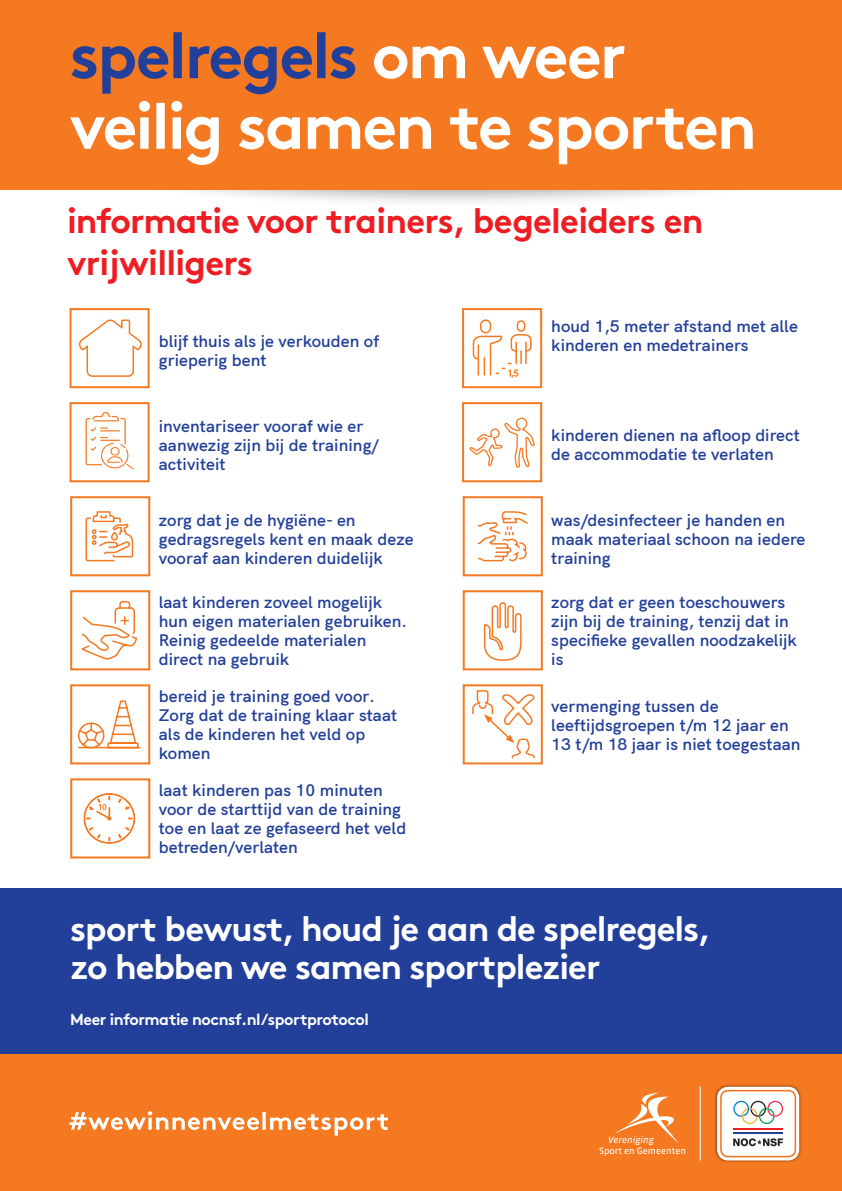
<style>
.page{position:relative;width:842px;height:1191px;background:#fff}
.page>*{position:absolute;margin:0;border:0;box-sizing:border-box;transform-origin:0 0}
.t1{font:700 35px/38px "Brown";letter-spacing:-.03em;color:#fff}
.t2{font:700 35px/42px "Brown";letter-spacing:-.02em;color:#ee1d23}
.t3{font:600 17px/19px "HK Grotesk";letter-spacing:.005em;color:#223f99}
.t4{font:700 16px "Brown";letter-spacing:-.03em;color:#fff}
.t5{font:9.5px "Vista Sans Reg";color:#fff}
.t6{font:italic 9.5px "Vista Sans Reg";color:#fff}
</style>
<div class="page">
<div style="left:0;top:1053px;width:842px;height:138px;background:#f47921"></div>
<div style="left:0;top:887px;width:842px;height:166px;background:#223f99"></div>
<svg style="left:70px;top:1111px;width:318px;height:24px"></svg>
<img style="left:714px;top:1084px;width:87px;height:77px">
<svg style="left:717px;top:1086px;width:82px;height:74px;background:#eadcd5"></svg>
<svg style="left:614px;top:1092px;width:65px;height:51px"></svg>
<hr style="left:700px;top:1086px;width:1px;height:74px;background:#fff">
<div style="left:56px;top:88px;width:785px;height:120px;background:#231f20;opacity:.45"></div>
<div style="left:0;top:0;width:842px;height:190px;background:#f47921"></div>
<svg style="left:528px;top:109px;width:225px;height:55px"></svg>
<svg style="left:239px;top:109px;width:271px;height:40px"></svg>
<svg style="left:70px;top:101px;width:149px;height:64px"></svg>
<svg style="left:374px;top:46px;width:251px;height:33px"></svg>
<svg style="left:71px;top:32px;width:284px;height:62px"></svg>
<div style="left:70px;top:308px;width:80px;height:80px;background:#fff;border:2px solid #f47921"></div>
<div style="left:70px;top:402px;width:80px;height:80px;background:#fff;border:2px solid #f47921"></div>
<div style="left:70px;top:496px;width:80px;height:80px;background:#fff;border:2px solid #f47921"></div>
<div style="left:70px;top:590px;width:80px;height:80px;background:#fff;border:2px solid #f47921"></div>
<div style="left:70px;top:684px;width:80px;height:80px;background:#fff;border:2px solid #f47921"></div>
<div style="left:70px;top:778px;width:80px;height:80px;background:#fff;border:2px solid #f47921"></div>
<div style="left:462px;top:308px;width:80px;height:80px;background:#fff;border:2px solid #f47921"></div>
<div style="left:462px;top:402px;width:80px;height:80px;background:#fff;border:2px solid #f47921"></div>
<div style="left:463px;top:496px;width:80px;height:80px;background:#fff;border:2px solid #f47921"></div>
<div style="left:463px;top:590px;width:80px;height:80px;background:#fff;border:2px solid #f47921"></div>
<div style="left:463px;top:684px;width:80px;height:80px;background:#fff;border:2px solid #f47921"></div>
<svg style="left:86px;top:412px;width:48px;height:57px"></svg>
<svg style="left:78px;top:319px;width:64px;height:58px"></svg>
<svg style="left:85px;top:511px;width:49px;height:51px"></svg>
<svg style="left:81px;top:601px;width:56px;height:59px"></svg>
<svg style="left:83px;top:793px;width:53px;height:51px"></svg>
<svg style="left:472px;top:319px;width:60px;height:59px"></svg>
<svg style="left:468px;top:402px;width:67px;height:160px"></svg>
<svg style="left:483px;top:602px;width:39px;height:59px"></svg>
<svg style="left:78px;top:700px;width:63px;height:49px"></svg>
<svg style="left:472px;top:690px;width:63px;height:69px"></svg>
<h1 class="t2" style="left:67px;top:196px;width:638px">informatie voor trainers, begeleiders en vrijwilligers</h1>
<p class="t3" style="left:159px;top:330px;width:222px">blijf thuis als je verkouden of grieperig bent</p>
<p class="t3" style="left:159px;top:415px;width:222px">inventariseer vooraf wie er aanwezig zijn bij de training/ activiteit</p>
<p class="t3" style="left:159px;top:509px;width:256px">zorg dat je de hygiëne- en gedragsregels kent en maak deze vooraf aan kinderen duidelijk</p>
<p class="t3" style="left:159px;top:590px;width:250px">laat kinderen zoveel mogelijk hun eigen materialen gebruiken.<br>Reinig gedeelde materialen direct na gebruik</p>
<p class="t3" style="left:159px;top:685px;width:240px">bereid je training goed voor.<br>Zorg dat de training klaar staat als de kinderen het veld op komen</p>
<p class="t3" style="left:159px;top:778px;width:249px">laat kinderen pas 10 minuten voor de starttijd van de training toe en laat ze gefaseerd het veld betreden/verlaten</p>
<p class="t3" style="left:551px;top:315px;width:248px">houd 1,5 meter afstand met alle kinderen en medetrainers</p>
<p class="t3" style="left:551px;top:424px;width:250px">kinderen dienen na afloop direct de accommodatie te verlaten</p>
<p class="t3" style="left:551px;top:509px;width:256px">was/desinfecteer je handen en maak materiaal schoon na iedere training</p>
<p class="t3" style="left:551px;top:590px;width:247px">zorg dat er geen toeschouwers zijn bij de training, tenzij dat in specifieke gevallen noodzakelijk is</p>
<p class="t3" style="left:551px;top:695px;width:251px">vermenging tussen de leeftijdsgroepen t/m 12 jaar en<br>13 t/m 18 jaar is niet toegestaan</p>
<h1 class="t1" style="left:70px;top:906px;width:643px">sport bewust, houd je aan de spelregels, zo hebben we samen sportplezier</h1>
<p class="t4" style="left:70px;top:1006px;width:300px">Meer informatie nocnsf.nl/sportprotocol</p>
<p class="t6" style="left:608px;top:1134px;width:47px">Vereniging</p>
<p class="t5" style="left:599px;top:1146px;width:88px">Sport en Gemeenten</p>
</div>
